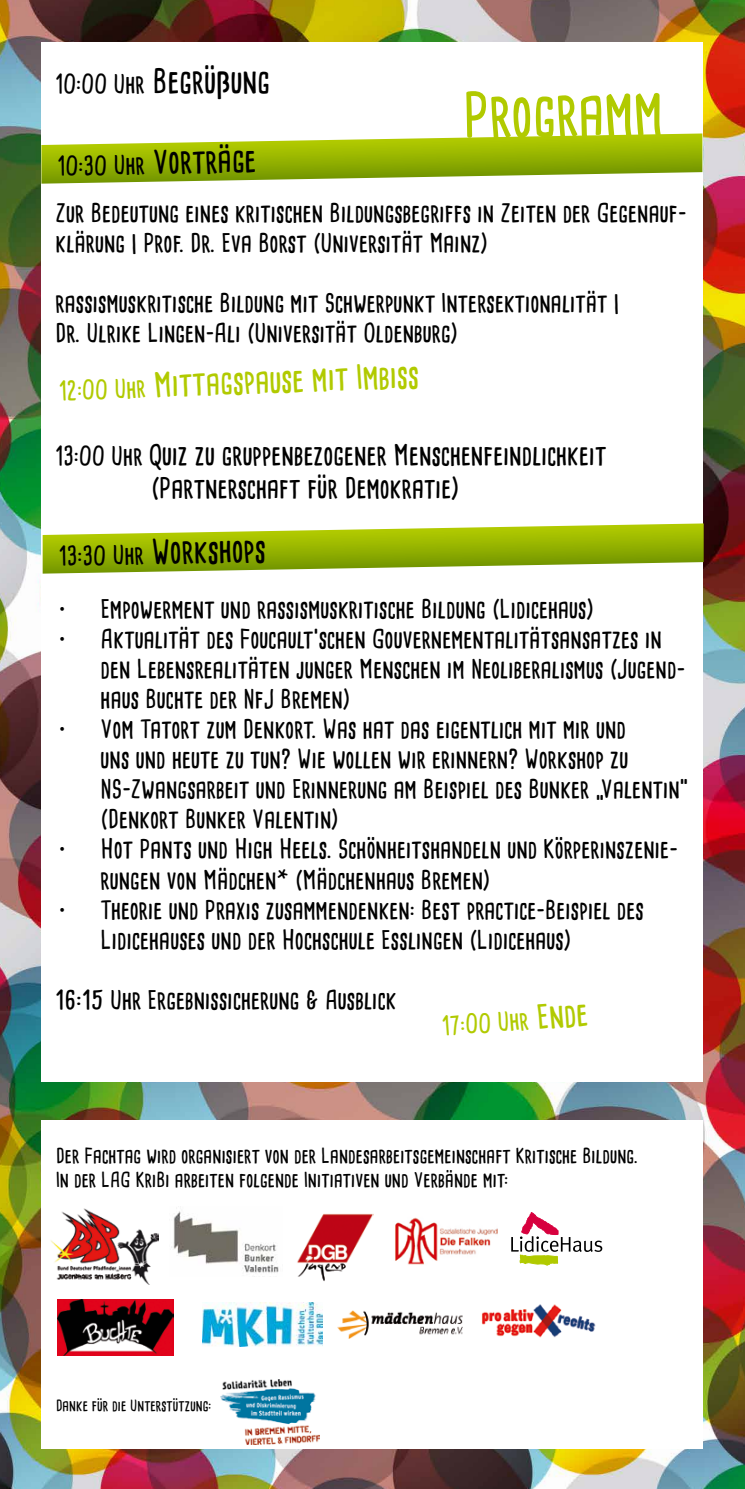
<style>
.page{position:relative;width:745px;height:1489px;background:#fff}
.page>*{position:absolute;margin:0;border:0;box-sizing:border-box;transform-origin:0 0}
.t1{font:700 60px "Cardenio Modern";color:#b1ca00}
.t2{font:700 32.5px "Cardenio Modern";color:#000}
.t3{font:700 32.5px "Cardenio Modern";color:#b1ca00}
.t4{font:700 27.5px/33px "Cardenio Modern";color:#000}
.t5{font:700 25px/30px "Cardenio Modern";color:#000}
.t6{font:700 25px "Cardenio Modern";color:#000;scale:1.14 1}
.t7{font:700 25px "Cardenio Modern";color:#b1ca00}
.t8{font:700 20px/24px "Cardenio Modern";color:#000}
.t9{font:700 15px "Cardenio Modern";color:#000}
.s1{font-size:25px}
.s2{font-size:32.5px}
</style>
<div class="page">
<img style="left:0;top:0;width:744px;height:1488px">
<div style="left:41px;top:42px;width:661px;height:1039px;background:#fff"></div>
<div style="left:42px;top:1120px;width:660px;height:328px;background:#fff"></div>
<img style="left:50px;top:1208px;width:108px;height:76px">
<img style="left:171px;top:1211px;width:108px;height:62px">
<img style="left:297px;top:1213px;width:76px;height:68px">
<img style="left:395px;top:1217px;width:103px;height:48px">
<svg style="left:511px;top:1212px;width:91px;height:53px"></svg>
<img style="left:58px;top:1299px;width:115px;height:56px">
<img style="left:203px;top:1302px;width:120px;height:43px">
<img style="left:337px;top:1310px;width:125px;height:28px">
<img style="left:481px;top:1304px;width:115px;height:34px">
<svg style="left:41px;top:133px;width:661px;height:51px"></svg>
<svg style="left:43px;top:523px;width:660px;height:50px"></svg>
<img style="left:221px;top:1379px;width:98px;height:65px">
<h2 class="t2" style="left:56px;top:59px;width:216px"><span class="s1">10:00 Uhr</span> Begrüßung</h2>
<p class="t5" style="left:58px;top:151px;width:200px;rotate:-1deg">10:30 Uhr <span class="s2">Vorträge</span></p>
<h1 class="t1" style="left:462px;top:75px;width:202px;rotate:-1deg">Programm</h1>
<p class="t5" style="left:56px;top:198px;width:632px">Zur Bedeutung eines kritischen Bildungsbegriffs in Zeiten der Gegenauf&shy;klärung | Prof. Dr. Eva Borst (Universität Mainz)</p>
<p class="t5" style="left:56px;top:288px;width:565px">rassismuskritische Bildung mit Schwerpunkt Intersektionalität |<br>Dr. Ulrike Lingen-Ali (Universität Oldenburg)</p>
<h2 class="t3" style="left:58px;top:366px;width:362px;rotate:-2deg"><span class="s1">12:00 Uhr</span> Mittagspause mit Imbiss</h2>
<p class="t4" style="left:151px;top:438px;width:456px;text-indent:-95px"><span class="s1">13:00 Uhr</span> Quiz zu gruppenbezogener Menschenfeindlichkeit (Partnerschaft für Demokratie)</p>
<h2 class="t2" style="left:59px;top:531px;width:208px;rotate:-1deg"><span class="s1">13:30 Uhr</span> Workshops</h2>
<p class="t5" style="left:56px;top:594px;width:539px">• Empowerment und rassismuskritische Bildung (Lidicehaus)</p>
<p class="t5" style="left:101px;top:624px;width:585px;text-indent:-45px">• Aktualität des Foucault‘schen Gouvernementalitätsansatzes in den Lebensrealitäten junger Menschen im Neoliberalismus (Jugend&shy;haus Buchte der NfJ Bremen)</p>
<p class="t5" style="left:101px;top:714px;width:588px;text-indent:-45px">• Vom Tatort zum Denkort. Was hat das eigentlich mit mir und<br>uns und heute zu tun? Wie wollen wir erinnern? Workshop zu NS-Zwangsarbeit und Erinnerung am Beispiel des Bunker „Valentin“ (Denkort Bunker Valentin)</p>
<p class="t5" style="left:101px;top:834px;width:578px;text-indent:-45px">• Hot Pants und High Heels. Schönheitshandeln und Körperinszenie&shy;rungen von Mädchen* (Mädchenhaus Bremen)</p>
<p class="t5" style="left:101px;top:894px;width:544px;text-indent:-45px">• Theorie und Praxis zusammendenken: Best practice-Beispiel des<br>Lidicehauses und der Hochschule Esslingen (Lidicehaus)</p>
<p class="t6" style="left:56px;top:982px;width:300px">16:15 Uhr Ergebnissicherung &amp; Ausblick</p>
<p class="t7" style="left:440px;top:1009px;width:148px;rotate:-4deg">17:00 Uhr <span class="s2">Ende</span></p>
<p class="t8" style="left:56px;top:1143px;width:583px">Der Fachtag wird organisiert von der Landesarbeitsgemeinschaft Kritische Bildung.<br>In der LAG KriBi arbeiten folgende Initiativen und Verbände mit:</p>
<p class="t9" style="left:56px;top:1395px;width:157px">Danke für die Unterstützung:</p>
</div>
